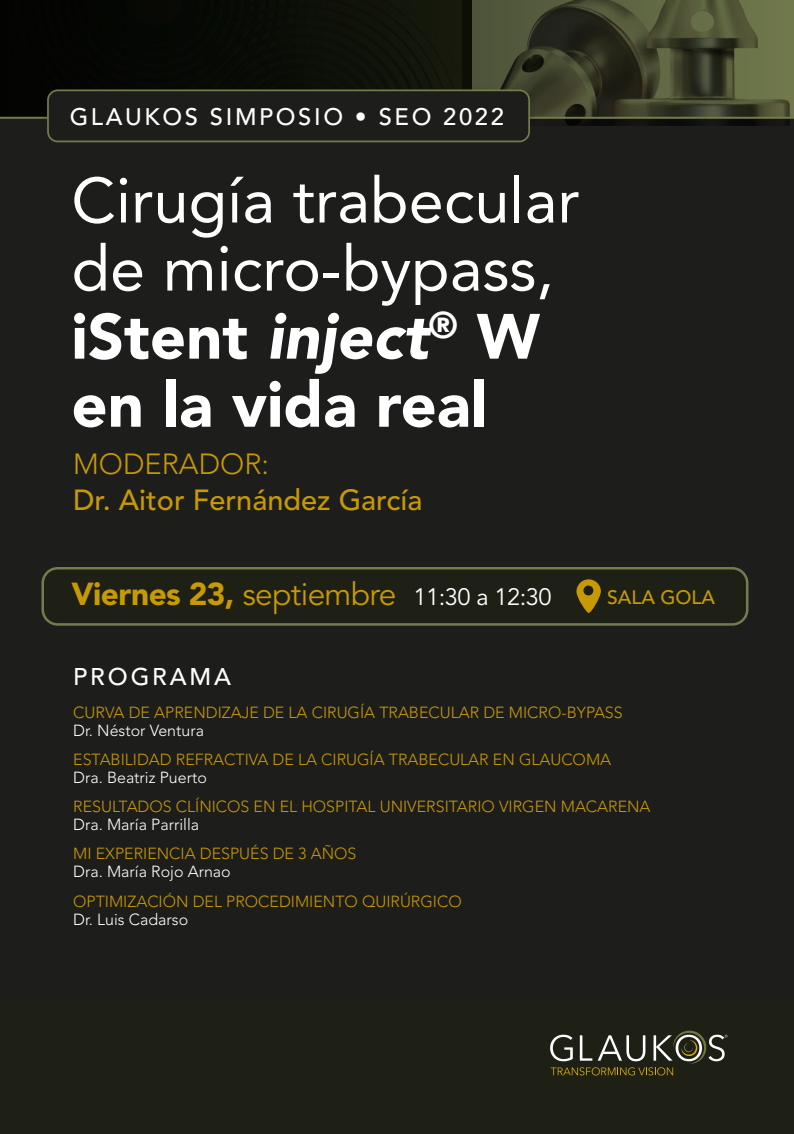
<style>
.page{position:relative;width:794px;height:1134px;background:#fff}
.page>*{position:absolute;margin:0;border:0;box-sizing:border-box;transform-origin:0 0}
.t1{font:63.2px/68.1px "Avenir LT Std";color:#fff}
.t2{font:500 28.9px "Avenir LT Std";color:#c79905}
.t3{font:300 28.9px "Avenir LT Std";color:#c79905}
.t4{font:500 24px "Avenir LT Std";letter-spacing:.12em;color:#fff}
.t5{font:500 23.8px "Avenir LT Std";letter-spacing:.11em;color:#fff}
.t6{font:23.7px "Avenir LT Std";letter-spacing:-.02em;color:#fff}
.t7{font:500 19.3px "Avenir LT Std";color:#c79905}
.t8{font:300 16px "Avenir LT Std";color:#c79905}
.t9{font:300 16px "Avenir LT Std";color:#fff}
.s1{font-weight:900}
.s2{font-weight:900;font-style:italic}
.s3{font-weight:900;font-size:31.6px;color:#c79905}
.s4{font-size:31.6px;color:#c79905}
</style>
<div class="page">
<div style="left:0;top:0;width:794px;height:1133px;background:#1d1d1b"></div>
<div style="left:0;top:1003px;width:794px;height:131px;background:#1e2016"></div>
<svg style="left:550px;top:1031px;width:177px;height:44px"></svg>
<div style="left:0;top:0;width:126px;height:116px;background:#040502"></div>
<svg style="left:126px;top:0;width:336px;height:84px;background:#0b0e07"></svg>
<img style="left:462px;top:0;width:332px;height:126px">
<hr style="left:0;top:117px;width:794px;height:2px;background:#737c4d">
<div style="left:40px;top:84px;width:496px;height:66px;background:#1d1d1b;opacity:.09"></div>
<div style="left:41px;top:87px;width:495px;height:65px;background:#1d1d1b;opacity:.23"></div>
<div style="left:48px;top:90px;width:481px;height:51px;background:#1d1d1b;border-radius:10px"></div>
<div style="left:47px;top:89px;width:483px;height:53px;border:2px solid #737c4d;border-radius:10px"></div>
<div style="left:43px;top:568px;width:704px;height:56px;background:#1e2016;border-radius:15px"></div>
<div style="left:41px;top:567px;width:707px;height:59px;border:3px solid #737c4d;border-radius:15px"></div>
<svg style="left:576px;top:579px;width:25px;height:34px"></svg>
<h3 class="t5" style="left:70px;top:103px;width:436px">GLAUKOS SIMPOSIO • SEO 2022</h3>
<h1 class="t1" style="left:71px;top:167px;width:510px">Cirugía trabecular de micro-bypass, <span class="s1">iStent</span> <span class="s2">inject</span><sup>®</sup> <span class="s1">W en la vida real</span></h1>
<h2 class="t3" style="left:73px;top:447px;width:197px">MODERADOR:</h2>
<h2 class="t2" style="left:73px;top:483px;width:351px">Dr. Aitor Fernández García</h2>
<h3 class="t6" style="left:71px;top:583px;width:482px"><span class="s3">Viernes 23,</span> <span class="s4">septiembre</span> 11:30 a 12:30</h3>
<p class="t7" style="left:607px;top:586px;width:110px">SALA GOLA</p>
<h3 class="t4" style="left:73px;top:663px;width:159px">PROGRAMA</h3>
<p class="t8" style="left:73px;top:703px;width:551px">CURVA DE APRENDIZAJE DE LA CIRUGÍA TRABECULAR DE MICRO-BYPASS</p>
<p class="t9" style="left:73px;top:721px;width:132px">Dr. Néstor Ventura</p>
<p class="t8" style="left:73px;top:750px;width:539px">ESTABILIDAD REFRACTIVA DE LA CIRUGÍA TRABECULAR EN GLAUCOMA</p>
<p class="t9" style="left:73px;top:768px;width:135px">Dra. Beatriz Puerto</p>
<p class="t8" style="left:73px;top:797px;width:579px">RESULTADOS CLÍNICOS EN EL HOSPITAL UNIVERSITARIO VIRGEN MACARENA</p>
<p class="t9" style="left:73px;top:815px;width:127px">Dra. María Parrilla</p>
<p class="t8" style="left:73px;top:844px;width:285px">MI EXPERIENCIA DESPUÉS DE 3 AÑOS</p>
<p class="t9" style="left:73px;top:862px;width:159px">Dra. María Rojo Arnao</p>
<p class="t8" style="left:73px;top:892px;width:390px">OPTIMIZACIÓN DEL PROCEDIMIENTO QUIRÚRGICO</p>
<p class="t9" style="left:73px;top:910px;width:117px">Dr. Luis Cadarso</p>
</div>
